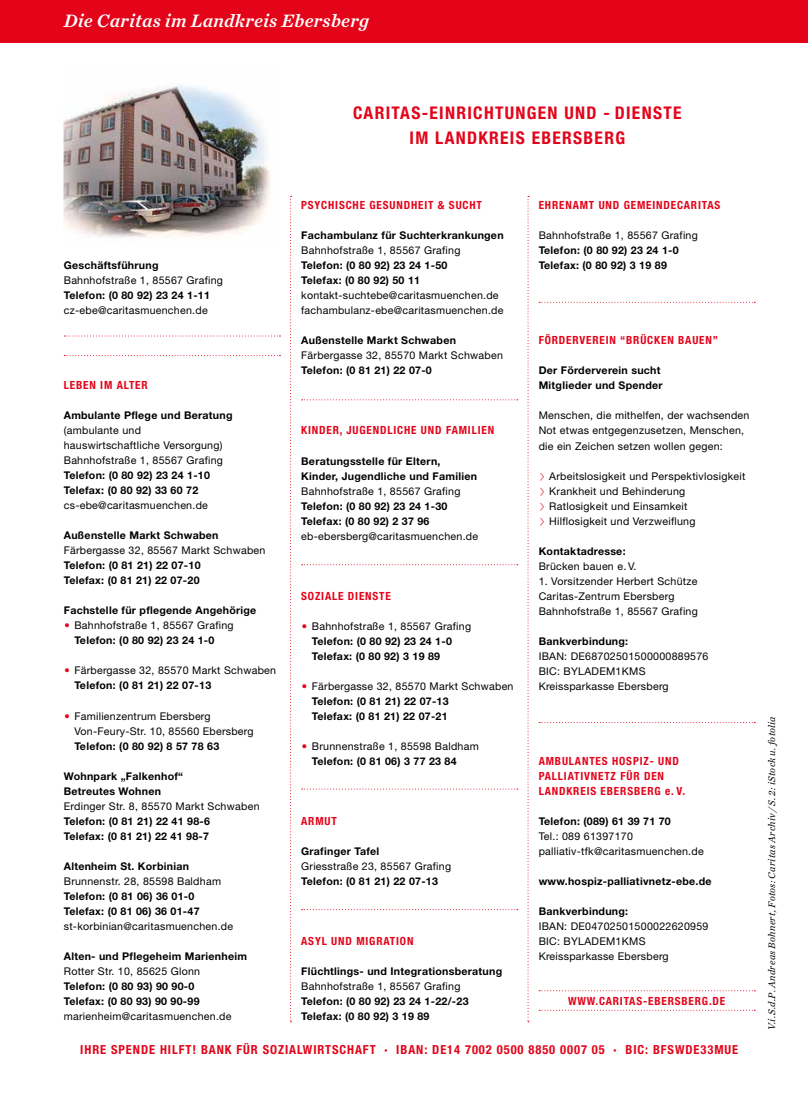
<style>
.page{position:relative;width:808px;height:1110px;background:#fff}
.page>*{position:absolute;margin:0;border:0;box-sizing:border-box;transform-origin:0 0}
.t1{font:italic 18.75px "Chronicle Text G1 Semi";letter-spacing:.015em;color:#fff}
.t2{font:700 condensed 17.5px/25px "Helvetica Neue LT Std";letter-spacing:.075em;color:#e3041a;text-align:center}
.t3{font:700 condensed 12.5px "Helvetica Neue LT Std";letter-spacing:.075em;color:#e3041a}
.t4{font:700 condensed 11.25px/15px "Helvetica Neue LT Std";letter-spacing:.075em;color:#e3041a}
.t5{font:10.62px/15px "Helvetica Neue LT Std";letter-spacing:.025em;color:#000}
.t6{font:700 10.62px/15px "Helvetica Neue LT Std";letter-spacing:.025em;color:#000}
.t7{font:italic 10px "Chronicle Text G1";letter-spacing:.03em;color:#000}
.s1{font-family:"Chronicle Text G1";color:#e3041a}
.s2{font-family:"European Pi Three";font-size:10px;color:#e3041a}
.s3{font-weight:700}
.s4{font-family:"European Pi Three";font-weight:400;font-size:10px;color:#e3041a}
.s5{font-weight:400}
</style>
<div class="page">
<img style="left:64px;top:85px;width:207px;height:153px">
<div style="left:0;top:0;width:808px;height:43px;background:#e3041a"></div>
<svg style="left:290px;top:196px;width:2px;height:825px"></svg>
<svg style="left:527px;top:196px;width:2px;height:825px"></svg>
<svg style="left:539px;top:302px;width:216px;height:1px"></svg>
<svg style="left:64px;top:355px;width:216px;height:1px"></svg>
<svg style="left:64px;top:335px;width:216px;height:1px"></svg>
<svg style="left:302px;top:788px;width:216px;height:1px"></svg>
<svg style="left:302px;top:564px;width:216px;height:1px"></svg>
<svg style="left:302px;top:399px;width:216px;height:1px"></svg>
<svg style="left:539px;top:1009px;width:216px;height:1px"></svg>
<h1 class="t1" style="left:64px;top:6px;width:307px">Die Caritas im Landkreis Ebersberg</h1>
<h2 class="t2" style="left:353px;top:100px;width:330px">CARITAS-EINRICHTUNGEN UND - DIENSTE<br>IM LANDKREIS EBERSBERG</h2>
<p class="t4" style="left:301px;top:197px;width:182px">PSYCHISCHE GESUNDHEIT &amp; SUCHT</p>
<p class="t6" style="left:301px;top:228px;width:204px">Fachambulanz für Suchterkrankungen</p>
<p class="t5" style="left:301px;top:243px;width:161px">Bahnhofstraße 1, 85567 Grafing</p>
<p class="t6" style="left:301px;top:258px;width:148px">Telefon: (0 80 92) 23 24 1-50<br>Telefax: (0 80 92) 50 11</p>
<p class="t5" style="left:301px;top:288px;width:204px">kontakt-suchtebe@caritasmuenchen.de fachambulanz-ebe@caritasmuenchen.de</p>
<p class="t6" style="left:301px;top:333px;width:156px">Außenstelle Markt Schwaben</p>
<p class="t5" style="left:301px;top:348px;width:203px">Färbergasse 32, 85570 Markt Schwaben</p>
<p class="t6" style="left:301px;top:363px;width:132px">Telefon: (0 81 21) 22 07-0</p>
<p class="t4" style="left:539px;top:197px;width:183px">EHRENAMT UND GEMEINDECARITAS</p>
<p class="t5" style="left:539px;top:228px;width:161px">Bahnhofstraße 1, 85567 Grafing</p>
<p class="t6" style="left:539px;top:243px;width:142px">Telefon: (0 80 92) 23 24 1-0<br>Telefax: (0 80 92) 3 19 89</p>
<p class="t6" style="left:64px;top:257px;width:96px">Geschäftsführung</p>
<p class="t5" style="left:64px;top:272px;width:161px">Bahnhofstraße 1, 85567 Grafing</p>
<p class="t6" style="left:64px;top:287px;width:148px">Telefon: (0 80 92) 23 24 1-11</p>
<p class="t5" style="left:64px;top:302px;width:145px">cz-ebe@caritasmuenchen.de</p>
<p class="t4" style="left:539px;top:332px;width:181px">FÖRDERVEREIN “BRÜCKEN BAUEN”</p>
<p class="t6" style="left:539px;top:363px;width:126px">Der Förderverein sucht<br>Mitglieder und Spender</p>
<p class="t5" style="left:539px;top:408px;width:212px">Menschen, die mithelfen, der wachsenden<br>Not etwas entgegenzusetzen, Menschen, die ein Zeichen setzen wollen gegen:</p>
<p class="t5" style="left:539px;top:468px;width:208px"><span class="s1">•</span> Arbeitslosigkeit und Perspektivlosigkeit</p>
<p class="t5" style="left:539px;top:483px;width:148px"><span class="s1">•</span> Krankheit und Behinderung</p>
<p class="t5" style="left:539px;top:498px;width:150px"><span class="s1">•</span> Ratlosigkeit und Einsamkeit</p>
<p class="t5" style="left:539px;top:513px;width:158px"><span class="s1">•</span> Hilflosigkeit und Verzweiflung</p>
<p class="t6" style="left:539px;top:543px;width:88px">Kontaktadresse:</p>
<p class="t5" style="left:539px;top:558px;width:99px">Brücken bauen e. V.</p>
<p class="t5" style="left:539px;top:573px;width:161px">1. Vorsitzender Herbert Schütze<br>Caritas-Zentrum Ebersberg<br>Bahnhofstraße 1, 85567 Grafing</p>
<p class="t6" style="left:539px;top:633px;width:91px">Bankverbindung:</p>
<p class="t5" style="left:539px;top:648px;width:171px">IBAN: DE68702501500000889576<br>BIC: BYLADEM1KMS<br>Kreissparkasse Ebersberg</p>
<p class="t4" style="left:64px;top:377px;width:86px">LEBEN IM ALTER</p>
<p class="t6" style="left:64px;top:407px;width:170px">Ambulante Pflege und Beratung</p>
<p class="t5" style="left:64px;top:422px;width:161px">(ambulante und hauswirtschaftliche Versorgung)<br>Bahnhofstraße 1, 85567 Grafing</p>
<p class="t6" style="left:64px;top:467px;width:148px">Telefon: (0 80 92) 23 24 1-10<br>Telefax: (0 80 92) 33 60 72</p>
<p class="t5" style="left:64px;top:497px;width:146px">cs-ebe@caritasmuenchen.de</p>
<p class="t6" style="left:64px;top:527px;width:156px">Außenstelle Markt Schwaben</p>
<p class="t5" style="left:64px;top:543px;width:203px">Färbergasse 32, 85567 Markt Schwaben</p>
<p class="t6" style="left:64px;top:557px;width:138px">Telefon: (0 81 21) 22 07-10<br>Telefax: (0 81 21) 22 07-20</p>
<p class="t6" style="left:64px;top:602px;width:194px">Fachstelle für pflegende Angehörige</p>
<p class="t5" style="left:64px;top:617px;width:171px"><span class="s2">O</span> Bahnhofstraße 1, 85567 Grafing</p>
<p class="t6" style="left:74px;top:632px;width:142px">Telefon: (0 80 92) 23 24 1-0</p>
<p class="t5" style="left:74px;top:662px;width:203px;text-indent:-11px"><span class="s2">O</span> Färbergasse 32, 85570 Markt Schwaben<br><span class="s3">Telefon: (0 81 21) 22 07-13</span></p>
<p class="t5" style="left:74px;top:707px;width:181px;text-indent:-11px"><span class="s2">O</span> Familienzentrum Ebersberg<br>Von-Feury-Str. 10, 85560 Ebersberg</p>
<p class="t6" style="left:74px;top:737px;width:146px">Telefon: (0 80 92) 8 57 78 63</p>
<p class="t6" style="left:64px;top:767px;width:121px">Wohnpark „Falkenhof“<br>Betreutes Wohnen</p>
<p class="t5" style="left:64px;top:797px;width:197px">Erdinger Str. 8, 85570 Markt Schwaben</p>
<p class="t6" style="left:64px;top:812px;width:148px">Telefon: (0 81 21) 22 41 98-6<br>Telefax: (0 81 21) 22 41 98-7</p>
<p class="t6" style="left:64px;top:857px;width:127px">Altenheim St. Korbinian</p>
<p class="t5" style="left:64px;top:873px;width:159px">Brunnenstr. 28, 85598 Baldham</p>
<p class="t6" style="left:64px;top:887px;width:137px">Telefon: (0 81 06) 36 01-0<br>Telefax: (0 81 06) 36 01-47</p>
<p class="t5" style="left:64px;top:918px;width:171px">st-korbinian@caritasmuenchen.de</p>
<p class="t6" style="left:64px;top:947px;width:185px">Alten- und Pflegeheim Marienheim</p>
<p class="t5" style="left:64px;top:963px;width:138px">Rotter Str. 10, 85625 Glonn</p>
<p class="t6" style="left:64px;top:977px;width:137px">Telefon: (0 80 93) 90 90-0<br>Telefax: (0 80 93) 90 90-99</p>
<p class="t5" style="left:64px;top:1008px;width:169px">marienheim@caritasmuenchen.de</p>
<p class="t4" style="left:301px;top:422px;width:194px">KINDER, JUGENDLICHE UND FAMILIEN</p>
<p class="t6" style="left:301px;top:453px;width:177px">Beratungsstelle für Eltern,<br>Kinder, Jugendliche und Familien</p>
<p class="t5" style="left:301px;top:483px;width:161px">Bahnhofstraße 1, 85567 Grafing</p>
<p class="t6" style="left:301px;top:498px;width:148px">Telefon: (0 80 92) 23 24 1-30<br>Telefax: (0 80 92) 2 37 96</p>
<p class="t5" style="left:301px;top:528px;width:178px">eb-ebersberg@caritasmuenchen.de</p>
<p class="t4" style="left:301px;top:587px;width:91px">SOZIALE DIENSTE</p>
<p class="t6" style="left:312px;top:618px;width:161px;text-indent:-11px"><span class="s4">O</span> <span class="s5">Bahnhofstraße 1, 85567 Grafing<br></span>Telefon: (0 80 92) 23 24 1-0<br>Telefax: (0 80 92) 3 19 89</p>
<p class="t6" style="left:312px;top:678px;width:203px;text-indent:-11px"><span class="s4">O</span> <span class="s5">Färbergasse 32, 85570 Markt Schwaben<br></span>Telefon: (0 81 21) 22 07-13<br>Telefax: (0 81 21) 22 07-21</p>
<p class="t5" style="left:312px;top:738px;width:168px;text-indent:-11px"><span class="s2">O</span> Brunnenstraße 1, 85598 Baldham<br><span class="s3">Telefon: (0 81 06) 3 77 23 84</span></p>
<p class="t4" style="left:539px;top:752px;width:148px">AMBULANTES HOSPIZ- UND<br>PALLIATIVNETZ FÜR DEN<br>LANDKREIS EBERSBERG e. V.</p>
<p class="t6" style="left:539px;top:813px;width:134px">Telefon: (089) 61 39 71 70</p>
<p class="t5" style="left:539px;top:828px;width:167px">Tel.: 089 61397170 palliativ-tfk@caritasmuenchen.de</p>
<p class="t6" style="left:539px;top:873px;width:174px">www.hospiz-palliativnetz-ebe.de</p>
<p class="t6" style="left:539px;top:903px;width:91px">Bankverbindung:</p>
<p class="t5" style="left:539px;top:918px;width:171px">IBAN: DE04702501500022620959<br>BIC: BYLADEM1KMS<br>Kreissparkasse Ebersberg</p>
<p class="t4" style="left:568px;top:992px;width:159px">WWW.CARITAS-EBERSBERG.DE</p>
<p class="t3" style="left:80px;top:1041px;width:659px">IHRE SPENDE HILFT! BANK FÜR SOZIALWIRTSCHAFT · IBAN: DE14 7002 0500 8850 0007 05 · BIC: BFSWDE33MUE</p>
<p class="t4" style="left:301px;top:812px;width:37px">ARMUT</p>
<p class="t6" style="left:301px;top:843px;width:80px">Grafinger Tafel</p>
<p class="t5" style="left:301px;top:858px;width:151px">Griesstraße 23, 85567 Grafing</p>
<p class="t6" style="left:301px;top:873px;width:138px">Telefon: (0 81 21) 22 07-13</p>
<p class="t4" style="left:301px;top:932px;width:114px">ASYL UND MIGRATION</p>
<p class="t6" style="left:301px;top:963px;width:202px">Flüchtlings- und Integrationsberatung</p>
<p class="t5" style="left:301px;top:978px;width:161px">Bahnhofstraße 1, 85567 Grafing</p>
<p class="t6" style="left:301px;top:993px;width:169px">Telefon: (0 80 92) 23 24 1-22/-23<br>Telefax: (0 80 92) 3 19 89</p>
<p class="t7" style="left:764px;top:1029px;width:315px;rotate:-90deg">V.i.S.d.P. Andreas Bohnert, Fotos: Caritas Archiv /S. 2: iStock u. fotolia</p>
</div>
